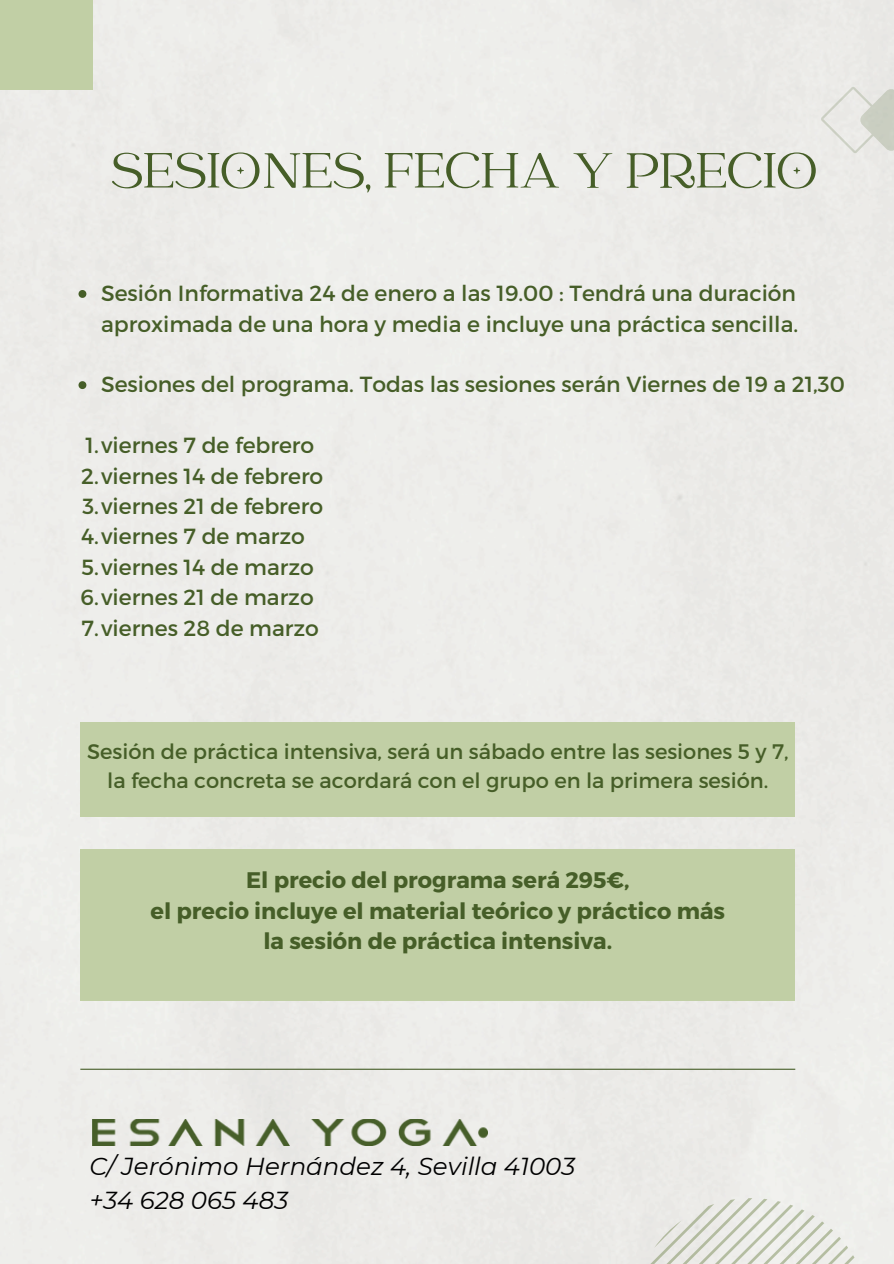
<style>
.page{position:relative;width:894px;height:1264px;background:#fff}
.page>*{position:absolute;margin:0;border:0;box-sizing:border-box;transform-origin:0 0}
.t1{font:54.9px "Catchy Mager";color:#465e28}
.t2{font:italic 24.45px/33.8px "Montserrat";color:#000}
.t3{font:700 22.5px/30.3px "Montserrat";color:#465e28;text-align:center}
.t4{font:21.9px/30.3px "Montserrat";color:#465e28}
.t5{font:21px/29.2px "Montserrat";color:#465e28;text-align:center}
</style>
<div class="page">
<div style="left:0;top:0;width:893px;height:1263px;background:#ecece9"></div>
<div style="left:0;top:0;width:93px;height:89px;background:#c1cfa5"></div>
<hr style="left:80px;top:1068px;width:715px;height:1px;background:#465e28">
<div style="left:80px;top:722px;width:715px;height:95px;background:#c1cfa5"></div>
<svg style="left:78px;top:290px;width:8px;height:8px"></svg>
<svg style="left:78px;top:381px;width:8px;height:8px"></svg>
<svg style="left:820px;top:67px;width:73px;height:106px;background:#e4e4df"></svg>
<svg style="left:631px;top:1198px;width:239px;height:65px;background:#e4e5de"></svg>
<div style="left:80px;top:849px;width:715px;height:152px;background:#c1cfa5"></div>
<img style="left:93px;top:1119px;width:395px;height:26px">
<p class="t1" style="left:111px;top:144px;width:709px">SESIONES, FECHA Y PRECIO</p>
<p class="t4" style="left:101px;top:277px;width:698px">Sesión Informativa 24 de enero a las 19.00 : Tendrá una duración aproximada de una hora y media e incluye una práctica sencilla.</p>
<h1 class="t4" style="left:101px;top:368px;width:745px">Sesiones del programa. Todas las sesiones serán Viernes de 19 a 21,30</h1>
<p class="t4" style="left:86px;top:429px;width:230px">1.viernes 7 de febrero</p>
<p class="t4" style="left:81px;top:459px;width:243px">2.viernes 14 de febrero</p>
<p class="t4" style="left:82px;top:490px;width:242px">3.viernes 21 de febrero</p>
<p class="t4" style="left:81px;top:520px;width:225px">4.viernes 7 de marzo</p>
<p class="t4" style="left:81px;top:550px;width:234px">5.viernes 14 de marzo</p>
<p class="t4" style="left:81px;top:581px;width:234px">6.viernes 21 de marzo</p>
<p class="t4" style="left:82px;top:611px;width:239px">7.viernes 28 de marzo</p>
<p class="t5" style="left:87px;top:735px;width:702px">Sesión de práctica intensiva, será un sábado entre las sesiones 5 y 7, la fecha concreta se acordará con el grupo en la primera sesión.</p>
<h2 class="t3" style="left:150px;top:863px;width:576px">El precio del programa será 295€,<br>el precio incluye el material teórico y práctico más la sesión de práctica intensiva.</h2>
<p class="t2" style="left:89px;top:1149px;width:487px">C/ Jerónimo Hernández 4, Sevilla 41003 +34 628 065 483</p>
</div>
